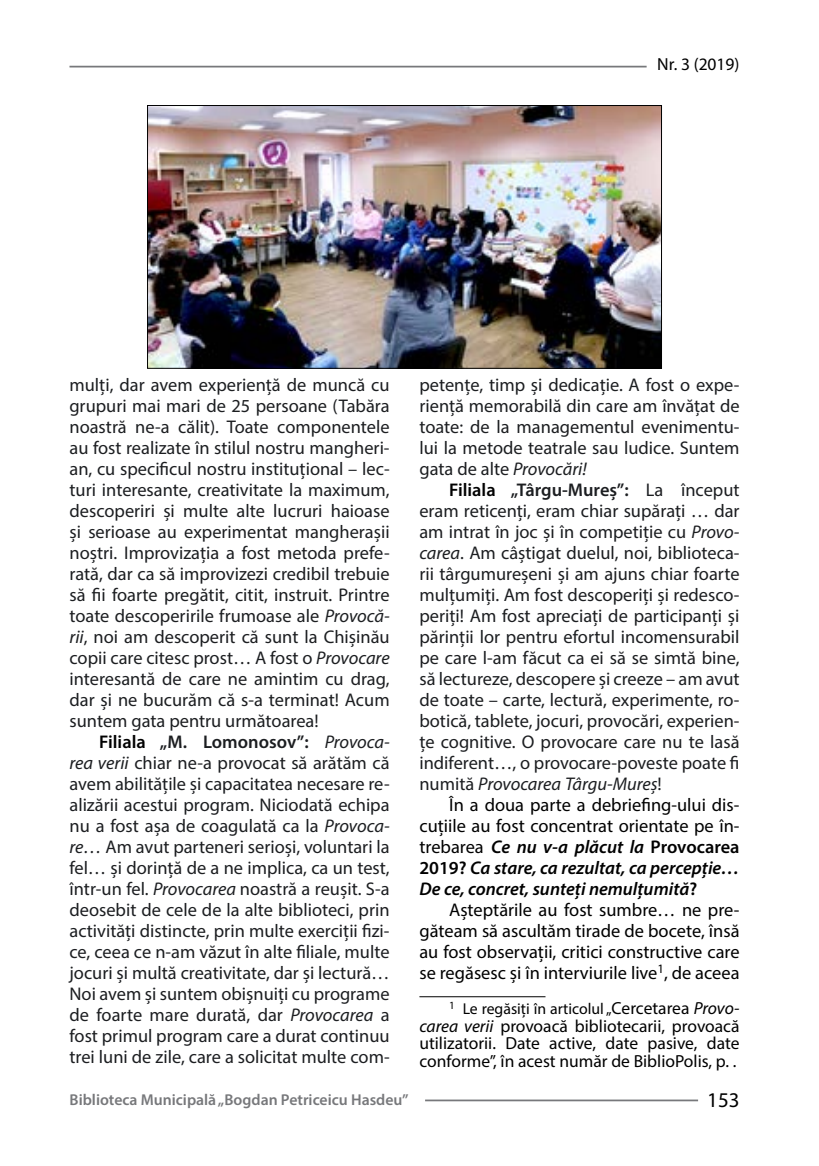
<style>
.page{position:relative;width:819px;height:1166px;background:#fff}
.page>*{position:absolute;margin:0;border:0;box-sizing:border-box;transform-origin:0 0}
.t1{font:21px "Myriad Pro";color:#000}
.t2{font:18.38px/21px "Myriad Pro";color:#1c1e21;text-align:justify}
.t3{font:18.38px/21px "Myriad Pro";color:#000;text-align:justify}
.t4{font:17.5px/17.5px "Myriad Pro";color:#000;text-align:justify}
.t5{font:600 15.75px "Myriad Pro";color:#77787b}
.t6{font:15.75px "Myriad Pro";color:#000}
.s1{font-style:italic}
.s2{font-weight:600;color:#000}
.s3{font-weight:600}
.s4{font-weight:600;font-style:italic}
.s5{font-size:17.5px}
.s6{font-style:italic;font-size:17.5px}
</style>
<div class="page">
<hr style="left:425px;top:1099px;width:273px;height:2px;background:#77787b">
<hr style="left:69px;top:66px;width:577px;height:1px;background:#77787b">
<hr style="left:419px;top:996px;width:126px;height:1px;background:#000">
<img style="left:149px;top:107px;width:510px;height:259px">
<div style="left:147px;top:105px;width:514px;height:263px;border:1px solid #000"></div>
<p class="t4" style="left:657px;top:55px;width:84px">Nr. 3 (2019)</p>
<p class="t2" style="left:69px;top:374px;width:322px">mulți, dar avem experiență de muncă cu grupuri mai mari de 25 persoane (Tabăra noastră ne-a călit). Toate componentele au fost realizate în stilul nostru mangheri&shy;an, cu specificul nostru instituțional – lec&shy;turi interesante, creativitate la maximum, descoperiri și multe alte lucruri haioase și serioase au experimentat mangherașii noștri. Improvizația a fost metoda prefe&shy;rată, dar ca să improvizezi credibil trebuie să fii foarte pregătit, citit, instruit. Printre toate descoperirile frumoase ale <span class="s1">Provocă&shy;rii</span>, noi am descoperit că sunt la Chișinău copii care citesc prost… A fost o <span class="s1">Provocare </span>interesantă de care ne amintim cu drag, dar și ne bucurăm că s-a terminat! Acum suntem gata pentru următoarea!</p>
<p class="t2" style="left:69px;top:731px;width:322px;text-indent:30px"><span class="s2">Filiala</span> <span class="s3">„M. Lomonosov”:</span> <span class="s1">Provoca&shy;rea verii</span> chiar ne-a provocat să arătăm că avem abilitățile și capacitatea necesare re&shy;alizării acestui program. Niciodată echipa nu a fost așa de coagulată ca la <span class="s1">Provoca&shy;re…</span> Am avut parteneri serioși, voluntari la fel… și dorință de a ne implica, ca un test, într-un fel. <span class="s1">Provocarea</span> noastră a reușit. S-a deosebit de cele de la alte biblioteci, prin activități distincte, prin multe exerciții fizi&shy;ce, ceea ce n-am văzut în alte filiale, multe jocuri și multă creativitate, dar și lectură… Noi avem și suntem obișnuiți cu programe de foarte mare durată, dar <span class="s1">Provocarea</span> a fost primul program care a durat continuu trei luni de zile, care a solicitat multe com-</p>
<p class="t2" style="left:419px;top:374px;width:321px">petențe, timp și dedicație. A fost o expe&shy;riență memorabilă din care am învățat de toate: de la managementul evenimentu&shy;lui la metode teatrale sau ludice. Suntem gata de alte <span class="s1">Provocări!</span></p>
<p class="t2" style="left:419px;top:479px;width:322px;text-indent:30px"><span class="s2">Filiala</span> <span class="s3">„Târgu-Mureș”:</span> La început eram reticenți, eram chiar supărați … dar am intrat în joc și în competiție cu <span class="s1">Provo&shy;carea</span>. Am câștigat duelul, noi, biblioteca&shy;rii târgumureșeni și am ajuns chiar foarte mulțumiți. Am fost descoperiți și redesco&shy;periți! Am fost apreciați de participanți și părinții lor pentru efortul incomensurabil pe care l-am făcut ca ei să se simtă bine, să lectureze, descopere și creeze – am avut de toate – carte, lectură, experimente, ro&shy;botică, tablete, jocuri, provocări, experien&shy;țe cognitive. O provocare care nu te lasă indiferent…, o provocare-poveste poate fi numită <span class="s1">Provocarea Târgu-Mureș</span>!</p>
<p class="t3" style="left:419px;top:794px;width:321px;text-indent:30px">În a doua parte a debriefing-ului dis&shy;cuțiile au fost concentrat orientate pe în&shy;trebarea <span class="s4">Ce nu v-a plăcut la</span> <span class="s3">Provocarea 2019?</span> <span class="s4">Ca stare, ca rezultat, ca percepție… De ce, concret, sunteți nemulțumită</span><span class="s3">?</span></p>
<p class="t3" style="left:419px;top:899px;width:322px;text-indent:30px">Așteptările au fost sumbre… ne pre&shy;găteam să ascultăm tirade de bocete, însă au fost observații, critici constructive care se regăsesc și în interviurile live<sup>1</sup>, de aceea</p>
<p class="t6" style="left:449px;top:999px;width:292px"><sup>1</sup> Le regăsiți în articolul „<span class="s5">Cercetarea</span> <span class="s6">Provo-</span></p>
<p class="t4" style="left:419px;top:1017px;width:321px"><span class="s1">carea verii</span> provoacă bibliotecarii, provoacă utilizatorii. Date active, date pasive, date conforme”, în acest număr de BiblioPolis, p. .</p>
<p class="t5" style="left:70px;top:1090px;width:340px">Biblioteca Municipală „Bogdan Petriceicu Hasdeu”</p>
<p class="t1" style="left:707px;top:1087px;width:34px">153</p>
</div>
